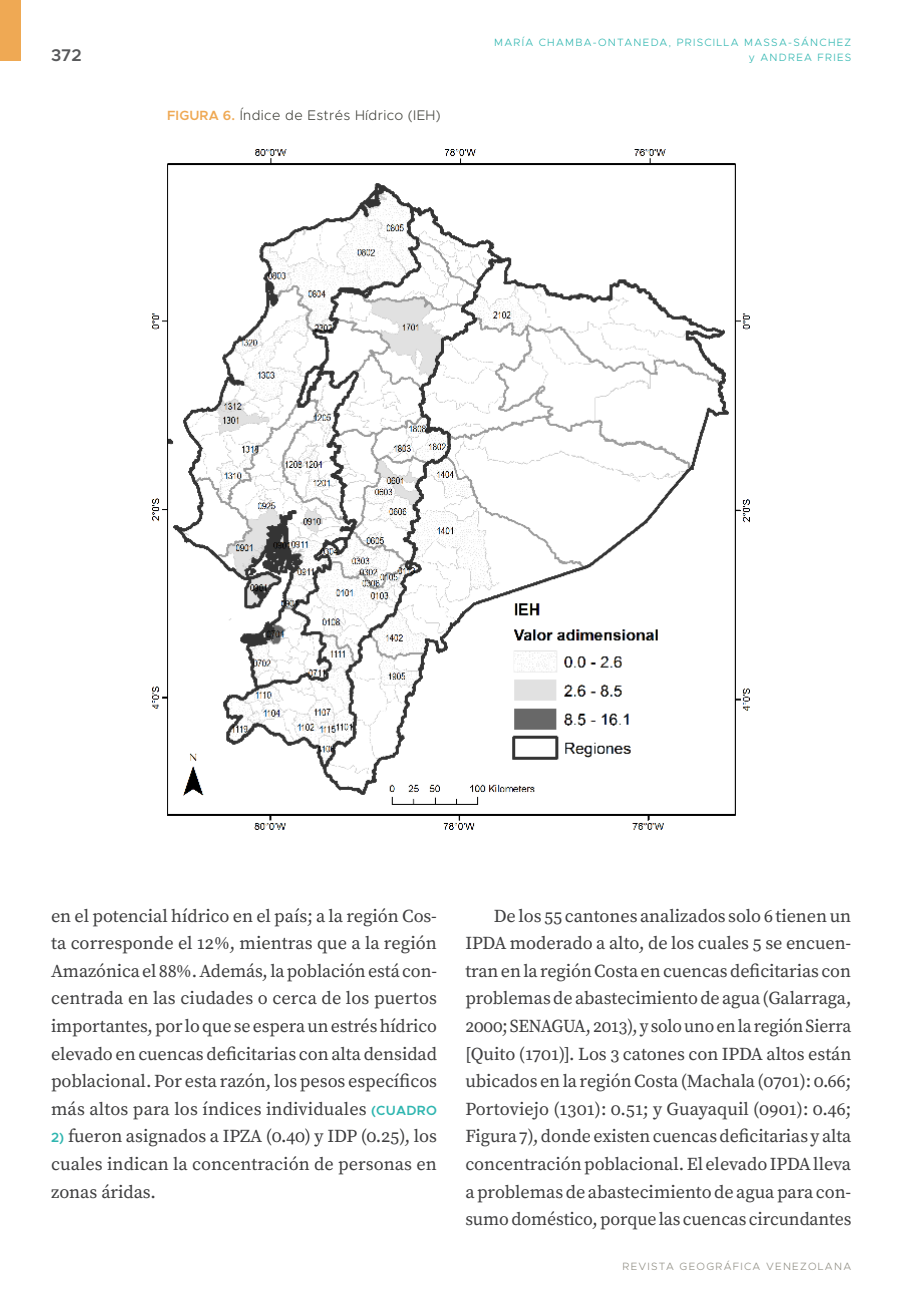
<style>
.page{position:relative;width:908px;height:1304px;background:#fff}
.page>*{position:absolute;margin:0;border:0;box-sizing:border-box;transform-origin:0 0}
.t1{font:18.2px/27.6px "Source Serif Pro";color:#3e3e3f;text-align:justify}
.t2{font:600 17px "Metropolis";color:#57585a}
.t3{font:300 14px "Metropolis";letter-spacing:.025em;color:#474841}
.t4{font:300 10.6px "Metropolis";letter-spacing:.12em;color:#2fb6b0}
.t5{font:300 10.6px "Metropolis";letter-spacing:.12em;color:#929086}
.s1{font-weight:600;font-size:13.4px;color:#efa954}
.s2{font-family:"Metropolis";font-weight:600;font-size:13.4px;color:#2fb6b0}
</style>
<div class="page">
<div style="left:0;top:0;width:21px;height:61px;background:#efa954"></div>
<img style="left:152px;top:149px;width:598px;height:681px">
<p class="t4" style="left:494px;top:36px;width:358px">MARÍA CHAMBA-ONTANEDA, PRISCILLA MASSA-SÁNCHEZ</p>
<p class="t2" style="left:51px;top:44px;width:32px">372</p>
<p class="t4" style="left:748px;top:50px;width:104px">y ANDREA FRIES</p>
<p class="t3" style="left:167px;top:106px;width:275px"><span class="s1">FIGURA 6.</span> Índice de Estrés Hídrico (IEH)</p>
<p class="t1" style="left:51px;top:902px;width:387px">en el potencial hídrico en el país; a la región Cos&shy;ta corresponde el 12%, mientras que a la región Amazónica el 88%. Además, la población está con&shy;centrada en las ciudades o cerca de los puertos importantes, por lo que se espera un estrés hídrico elevado en cuencas deficitarias con alta densidad poblacional. Por esta razón, los pesos específicos más altos para los índices individuales <span class="s2">(CUADRO</span></p>
<p class="t1" style="left:51px;top:1123px;width:387px"><span class="s2">2)</span> fueron asignados a IPZA (0.40) y IDP (0.25), los cuales indican la concentración de personas en zonas áridas.</p>
<p class="t1" style="left:465px;top:902px;width:387px;text-indent:28px">De los 55 cantones analizados solo 6 tienen un IPDA moderado a alto, de los cuales 5 se encuen&shy;tran en la región Costa en cuencas deficitarias con problemas de abastecimiento de agua (Galarraga, 2000; SENAGUA, 2013), y solo uno en la región Sierra [Quito (1701)]. Los 3 catones con IPDA altos están ubicados en la región Costa (Machala (0701): 0.66; Portoviejo (1301): 0.51; y Guayaquil (0901): 0.46; Figura 7), donde existen cuencas deficitarias y alta concentración poblacional. El elevado IPDA lleva a problemas de abastecimiento de agua para con&shy;sumo doméstico, porque las cuencas circundantes</p>
<p class="t5" style="left:622px;top:1259px;width:230px">REVISTA GEOGRÁFICA VENEZOLANA</p>
</div>
